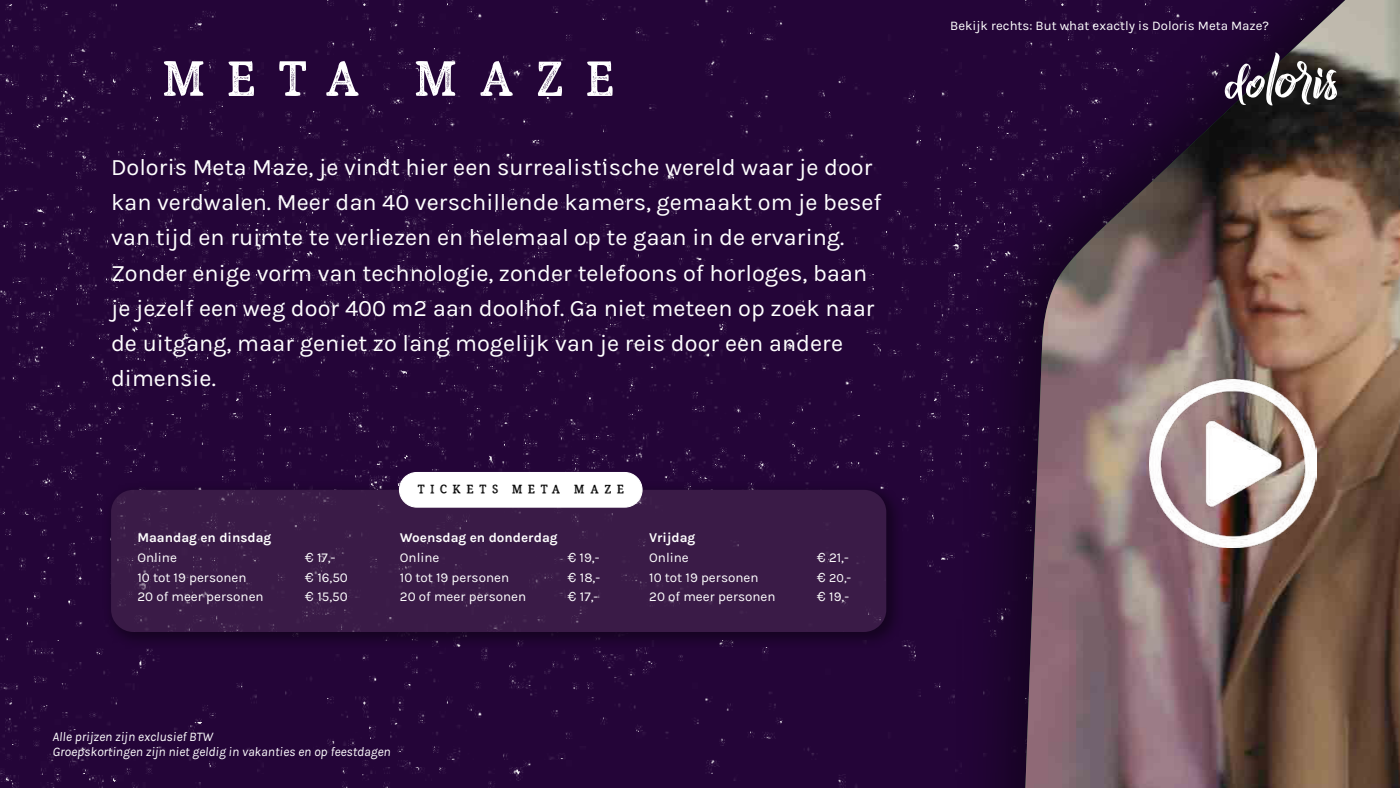
<style>
.page{position:relative;width:1400px;height:788px;background:#fff}
.page>*{position:absolute;margin:0;border:0;box-sizing:border-box;transform-origin:0 0}
.t1{font:129.33px "Endurest Distant";color:#fff}
.t2{font:32.29px "Endurest Distant";color:#000}
.t3{font:23.45px/35px "Karla";color:#fff}
.t4{font:13.47px/19.5px "Karla";color:#fff}
.t5{font:700 13.47px "Karla";color:#fff}
.t6{font:italic 13.12px/15.8px "Karla";color:#fff}
.t7{font:13.12px "Karla";color:#fff}
.t8{font:12.51px "Karla";color:#fff}
.s1{font-family:"Helvetica";font-size:12.51px}
.s2{font-family:"Helvetica"}
.s3{font-size:13.47px}
</style>
<div class="page">
<div style="left:0;top:0;width:937px;height:788px;background:#240538"></div>
<div style="left:937px;top:0;width:463px;height:788px;background:#240538"></div>
<svg style="left:1007px;top:50px;width:18px;height:738px;fill:#1e042e"></svg>
<img style="left:1025px;top:0;width:375px;height:788px">
<img style="left:1150px;top:380px;width:167px;height:167px">
<svg style="left:1225px;top:52px;width:112px;height:53px"></svg>
<div style="left:102px;top:480px;width:802px;height:169px;background:#000;opacity:.4"></div>
<div style="left:111px;top:490px;width:775px;height:142px;background:#3a1b47"></div>
<div style="left:399px;top:472px;width:243px;height:35px;background:#fff;border-radius:17px"></div>
<div style="left:399px;top:472px;width:244px;height:35px;border:1px solid #fff;border-radius:17px"></div>
<h1 class="t1" style="left:151px;top:-6px;width:475px">meta maze</h1>
<p class="t3" style="left:111px;top:152px;width:772px">Doloris Meta Maze, je vindt hier een surrealistische wereld waar je door kan verdwalen. Meer dan 40 verschillende kamers, gemaakt om je besef van tijd en ruimte te verliezen en helemaal op te gaan in de ervaring.<br>Zonder enige vorm van technologie, zonder telefoons of horloges, baan je jezelf een weg door 400 m2 aan doolhof. Ga niet meteen op zoek naar de uitgang, maar geniet zo lang mogelijk van je reis door een andere dimensie.</p>
<p class="t5" style="left:137px;top:533px;width:136px">Maandag en dinsdag</p>
<p class="t4" style="left:137px;top:549px;width:128px">Online<br>10 tot 19 personen<br>20 of meer personen</p>
<p class="t4" style="left:305px;top:549px;width:45px"><span class="s1">€</span> 17,- <span class="s1">€</span> 16,50 <span class="s1">€</span> 15,50</p>
<h2 class="t2" style="left:415px;top:468px;width:214px">TICKETS META MAZE</h2>
<p class="t5" style="left:400px;top:533px;width:159px">Woensdag en donderdag</p>
<p class="t4" style="left:400px;top:549px;width:128px">Online<br>10 tot 19 personen<br>20 of meer personen</p>
<p class="t4" style="left:567px;top:549px;width:35px;text-align:justify"><span class="s1">€</span> 19,- <span class="s1">€</span> 18,- <span class="s1">€</span> 17,-</p>
<p class="t5" style="left:649px;top:533px;width:48px">Vrijdag</p>
<p class="t4" style="left:649px;top:549px;width:128px">Online<br>10 tot 19 personen<br>20 of meer personen</p>
<p class="t4" style="left:816px;top:549px;width:34px"><span class="s1">€</span> 21,-</p>
<p class="t8" style="left:816px;top:572px;width:36px"><span class="s2">€</span> 20,<span class="s3">-</span></p>
<p class="t4" style="left:816px;top:588px;width:34px"><span class="s1">€</span> 19,-</p>
<p class="t6" style="left:52px;top:729px;width:340px">Alle prijzen zijn exclusief BTW<br>Groepskortingen zijn niet geldig in vakanties en op feestdagen</p>
<p class="t7" style="left:950px;top:20px;width:320px">Bekijk rechts: But what exactly is Doloris Meta Maze?</p>
</div>
